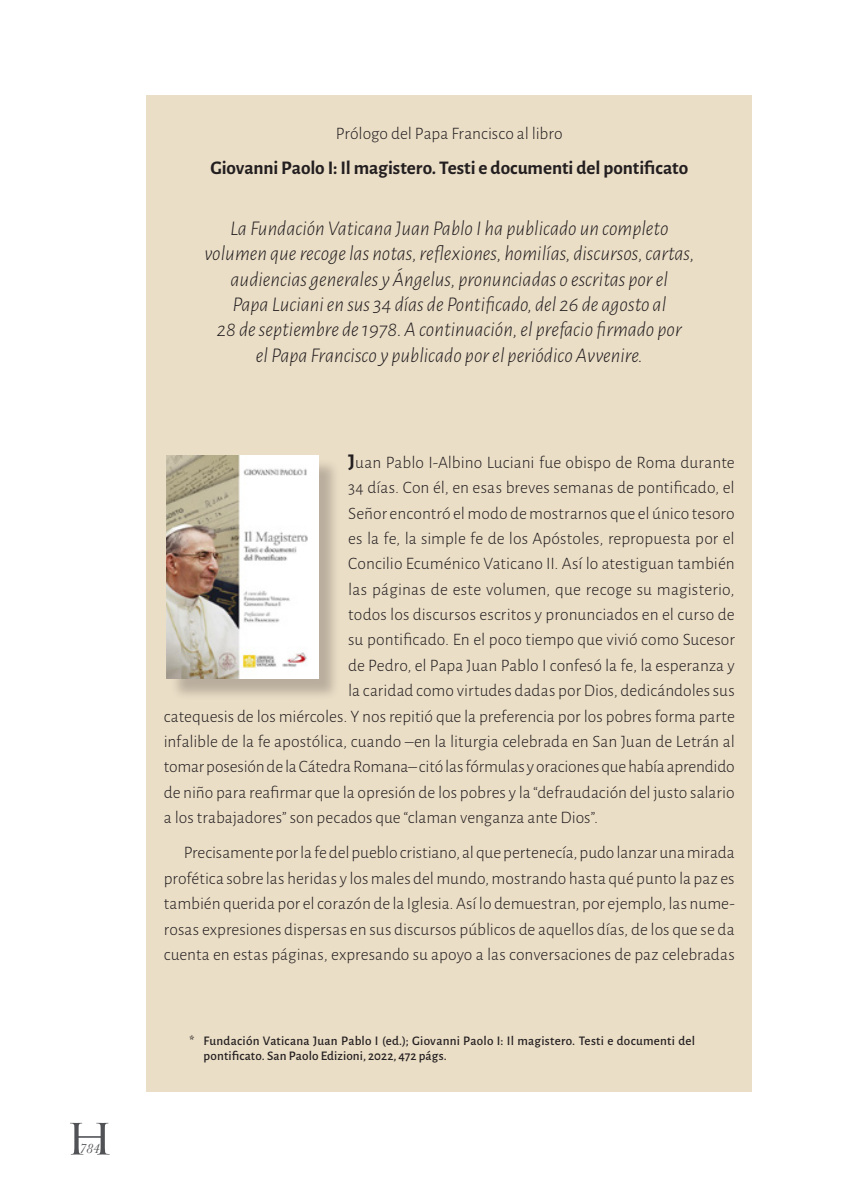
<style>
.page{position:relative;width:844px;height:1191px;background:#fff}
.page>*{position:absolute;margin:0;border:0;box-sizing:border-box;transform-origin:0 0}
.t1{font:42px "Trajan Pro";color:#515255;scale:1.2 1}
.Bajada_Panorama_Al{font:italic 300 21px "Alegreya Sans";color:#231f20}
.Títulos_libros_Ale{font:700 19.25px "Alegreya Sans";letter-spacing:-.005em;color:#231f20}
.Texto_general_Pano{font:300 17.5px/25.4px "Alegreya Sans";color:#231f20;text-align:justify}
.t2{font:italic 14px "Baskerville";color:#515255}
.Notas_Alegreya_San{font:500 13.12px/15.8px "Alegreya Sans";letter-spacing:.015em;color:#231f20}
.s1{font-weight:700;font-size:21px}
</style>
<div class="page">
<div style="left:146px;top:95px;width:606px;height:996px;background:#ebdec7"></div>
<div style="left:169px;top:457px;width:171px;height:243px;background:#231f20;opacity:.25"></div>
<img style="left:167px;top:455px;width:151px;height:223px">
<h1 class="t1" style="left:65px;top:1112px;width:42px">H</h1>
<p class="t2" style="left:79px;top:1138px;width:22px">784</p>
<p class="Texto_general_Pano" style="left:336px;top:120px;width:228px">Prólogo del Papa Francisco al libro</p>
<p class="Títulos_libros_Ale" style="left:210px;top:154px;width:479px">Giovanni Paolo I: Il magistero. Testi e documenti del pontificato</p>
<p class="Bajada_Panorama_Al" style="left:230px;top:215px;width:440px">La Fundación Vaticana Juan Pablo I ha publicado un completo</p>
<p class="Bajada_Panorama_Al" style="left:204px;top:240px;width:491px">volumen que recoge las notas, reflexiones, homilías, discursos, cartas,</p>
<p class="Bajada_Panorama_Al" style="left:230px;top:265px;width:439px">audiencias generales y Ángelus, pronunciadas o escritas por el</p>
<p class="Bajada_Panorama_Al" style="left:232px;top:291px;width:435px">Papa Luciani en sus 34 días de Pontificado, del 26 de agosto al</p>
<p class="Bajada_Panorama_Al" style="left:217px;top:316px;width:466px">28 de septiembre de 1978. A continuación, el prefacio firmado por</p>
<p class="Bajada_Panorama_Al" style="left:256px;top:341px;width:388px">el Papa Francisco y publicado por el periódico Avvenire.</p>
<p class="Texto_general_Pano" style="left:348px;top:449px;width:388px"><span class="s1">J</span>uan Pablo I-Albino Luciani fue obispo de Roma durante</p>
<p class="Texto_general_Pano" style="left:348px;top:474px;width:388px">34 días. Con él, en esas breves semanas de pontificado, el</p>
<p class="Texto_general_Pano" style="left:348px;top:500px;width:388px">Señor encontró el modo de mostrarnos que el único tesoro</p>
<p class="Texto_general_Pano" style="left:348px;top:525px;width:388px">es la fe, la simple fe de los Apóstoles, repropuesta por el</p>
<p class="Texto_general_Pano" style="left:348px;top:550px;width:388px">Concilio Ecuménico Vaticano II. Así lo atestiguan también</p>
<p class="Texto_general_Pano" style="left:348px;top:576px;width:388px">las páginas de este volumen, que recoge su magisterio,</p>
<p class="Texto_general_Pano" style="left:348px;top:601px;width:388px">todos los discursos escritos y pronunciados en el curso de</p>
<p class="Texto_general_Pano" style="left:348px;top:626px;width:388px">su pontificado. En el poco tiempo que vivió como Sucesor</p>
<p class="Texto_general_Pano" style="left:348px;top:652px;width:388px">de Pedro, el Papa Juan Pablo I confesó la fe, la esperanza y</p>
<p class="Texto_general_Pano" style="left:348px;top:677px;width:388px">la caridad como virtudes dadas por Dios, dedicándoles sus</p>
<p class="Texto_general_Pano" style="left:164px;top:703px;width:572px">catequesis de los miércoles. Y nos repitió que la preferencia por los pobres forma parte</p>
<p class="Texto_general_Pano" style="left:164px;top:728px;width:572px">infalible de la fe apostólica, cuando –en la liturgia celebrada en San Juan de Letrán al</p>
<p class="Texto_general_Pano" style="left:164px;top:753px;width:572px">tomar posesión de la Cátedra Romana– citó las fórmulas y oraciones que había aprendido</p>
<p class="Texto_general_Pano" style="left:164px;top:779px;width:572px">de niño para reafirmar que la opresión de los pobres y la “defraudación del justo salario</p>
<p class="Texto_general_Pano" style="left:164px;top:804px;width:436px">a los trabajadores” son pecados que “claman venganza ante Dios”.</p>
<p class="Texto_general_Pano" style="left:164px;top:839px;width:572px;text-indent:20px">Precisamente por la fe del pueblo cristiano, al que pertenecía, pudo lanzar una mirada profética sobre las heridas y los males del mundo, mostrando hasta qué punto la paz es también querida por el corazón de la Iglesia. Así lo demuestran, por ejemplo, las nume&shy;rosas expresiones dispersas en sus discursos públicos de aquellos días, de los que se da cuenta en estas páginas, expresando su apoyo a las conversaciones de paz celebradas</p>
<p class="Notas_Alegreya_San" style="left:203px;top:1031px;width:493px;text-indent:-14px">* Fundación Vaticana Juan Pablo I (ed.); Giovanni Paolo I: Il magistero. Testi e documenti del pontificato. San Paolo Edizioni, 2022, 472 págs.</p>
</div>
